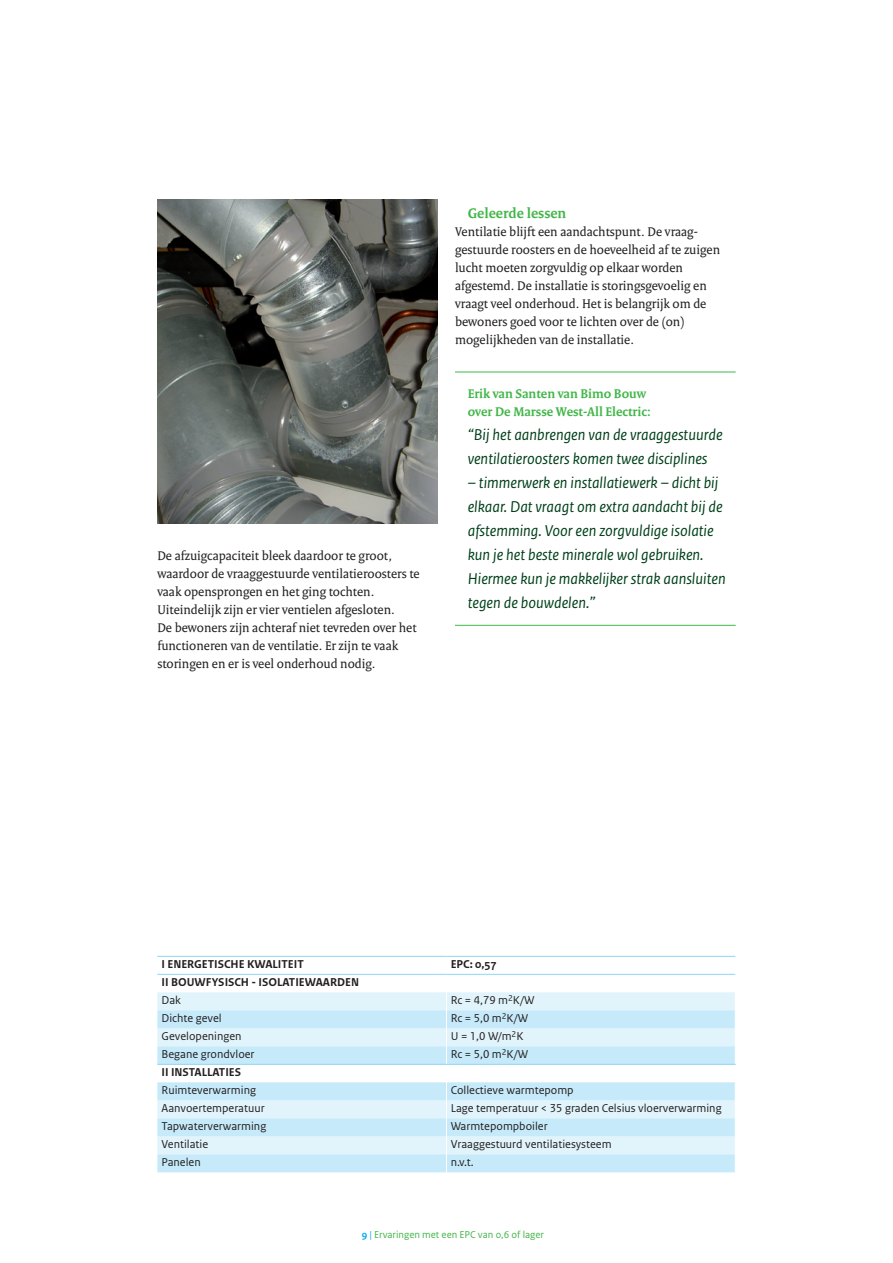
<style>
.page{position:relative;width:893px;height:1263px;background:#fff}
.page>*{position:absolute;margin:0;border:0;box-sizing:border-box;transform-origin:0 0}
.t1{font:italic 16.5px/24px "Rijksoverheid Sans Text";color:#004019}
.t2{font:700 15px "Rijksoverheid Serif";color:#42b649}
.t3{font:13.5px/18px "Rijksoverheid Serif";color:#231f20}
.t4{font:700 13.5px/18px "Rijksoverheid Serif";color:#42b649}
.t5{font:12px "Rijksoverheid Sans Text";color:#231f20}
.t6{font:700 12px "Rijksoverheid Sans Text";color:#231f20}
.t7{font:10.5px "Rijksoverheid Sans Text";color:#42b649}
.s1{font-weight:700;color:#00aeef}
.s2{color:#00aeef}
</style>
<div class="page">
<hr style="left:455px;top:372px;width:281px;height:1px;background:#42b649">
<hr style="left:455px;top:625px;width:281px;height:1px;background:#42b649">
<img style="left:157px;top:200px;width:281px;height:324px">
<div style="left:157px;top:992px;width:578px;height:18px;background:#e1f4fc"></div>
<svg style="left:157px;top:1010px;width:578px;height:162px;background:#d5effb"></svg>
<svg style="left:446px;top:992px;width:1px;height:72px"></svg>
<svg style="left:446px;top:1082px;width:1px;height:90px"></svg>
<hr style="left:157px;top:956px;width:289px;height:1px;background:#8dd7f7">
<hr style="left:446px;top:956px;width:289px;height:1px;background:#8dd7f7">
<hr style="left:157px;top:974px;width:289px;height:1px;background:#8dd7f7">
<hr style="left:446px;top:974px;width:289px;height:1px;background:#8dd7f7">
<hr style="left:157px;top:1064px;width:289px;height:1px;background:#8dd7f7">
<hr style="left:446px;top:1064px;width:290px;height:1px;background:#8dd7f7">
<p class="t3" style="left:157px;top:546px;width:264px">De afzuigcapaciteit bleek daardoor te groot, waardoor de vraaggestuurde ventilatieroosters te vaak opensprongen en het ging tochten.<br>Uiteindelijk zijn er vier ventielen afgesloten.<br>De bewoners zijn achteraf niet tevreden over het functioneren van de ventilatie. Er zijn te vaak storingen en er is veel onderhoud nodig.</p>
<p class="t2" style="left:468px;top:204px;width:100px">Geleerde lessen</p>
<p class="t3" style="left:455px;top:222px;width:267px">Ventilatie blijft een aandachtspunt. De vraag&shy;gestuurde roosters en de hoeveelheid af te zuigen lucht moeten zorgvuldig op elkaar worden afgestemd. De installatie is storingsgevoelig en vraagt veel onderhoud. Het is belangrijk om de bewoners goed voor te lichten over de (on) mogelijkheden van de installatie.</p>
<p class="t4" style="left:468px;top:384px;width:185px">Erik van Santen van Bimo Bouw over De Marsse West-All Electric:</p>
<p class="t1" style="left:468px;top:423px;width:256px">“Bij het aanbrengen van de vraaggestuurde ventilatieroosters komen twee disciplines</p>
<p class="t1" style="left:468px;top:471px;width:259px">– timmerwerk en installatiewerk – dicht bij elkaar. Dat vraagt om extra aandacht bij de afstemming. Voor een zorgvuldige isolatie kun je het beste minerale wol gebruiken.<br>Hiermee kun je makkelijker strak aansluiten tegen de bouwdelen.”</p>
<p class="t6" style="left:162px;top:957px;width:144px">I ENERGETISCHE KWALITEIT</p>
<p class="t6" style="left:451px;top:957px;width:47px">EPC: 0,57</p>
<p class="t6" style="left:162px;top:975px;width:199px">II BOUWFYSISCH - ISOLATIEWAARDEN</p>
<p class="t5" style="left:162px;top:993px;width:21px">Dak</p>
<p class="t5" style="left:451px;top:993px;width:85px">Rc = 4,79 m<sup>2</sup>K/W</p>
<p class="t5" style="left:162px;top:1011px;width:62px">Dichte gevel</p>
<p class="t5" style="left:451px;top:1011px;width:79px">Rc = 5,0 m<sup>2</sup>K/W</p>
<p class="t5" style="left:162px;top:1029px;width:81px">Gevelopeningen</p>
<p class="t5" style="left:451px;top:1029px;width:74px">U = 1,0 W/m<sup>2</sup>K</p>
<p class="t5" style="left:162px;top:1047px;width:95px">Begane grondvloer</p>
<p class="t5" style="left:451px;top:1047px;width:79px">Rc = 5,0 m<sup>2</sup>K/W</p>
<p class="t6" style="left:162px;top:1065px;width:81px">II INSTALLATIES</p>
<p class="t5" style="left:162px;top:1083px;width:96px">Ruimteverwarming</p>
<p class="t5" style="left:451px;top:1083px;width:124px">Collectieve warmtepomp</p>
<p class="t5" style="left:162px;top:1101px;width:105px">Aanvoertemperatuur</p>
<p class="t5" style="left:451px;top:1101px;width:272px">Lage temperatuur &lt; 35 graden Celsius vloerverwarming</p>
<p class="t5" style="left:162px;top:1119px;width:106px">Tapwaterverwarming</p>
<p class="t5" style="left:451px;top:1119px;width:98px">Warmtepompboiler</p>
<p class="t5" style="left:162px;top:1137px;width:48px">Ventilatie</p>
<p class="t5" style="left:451px;top:1137px;width:162px">Vraaggestuurd ventilatiesysteem</p>
<p class="t5" style="left:162px;top:1155px;width:41px">Panelen</p>
<p class="t5" style="left:451px;top:1155px;width:24px">n.v.t.</p>
<p class="t7" style="left:362px;top:1229px;width:184px"><span class="s1">9</span> <span class="s2">|</span> Ervaringen met een EPC van 0,6 of lager</p>
</div>
